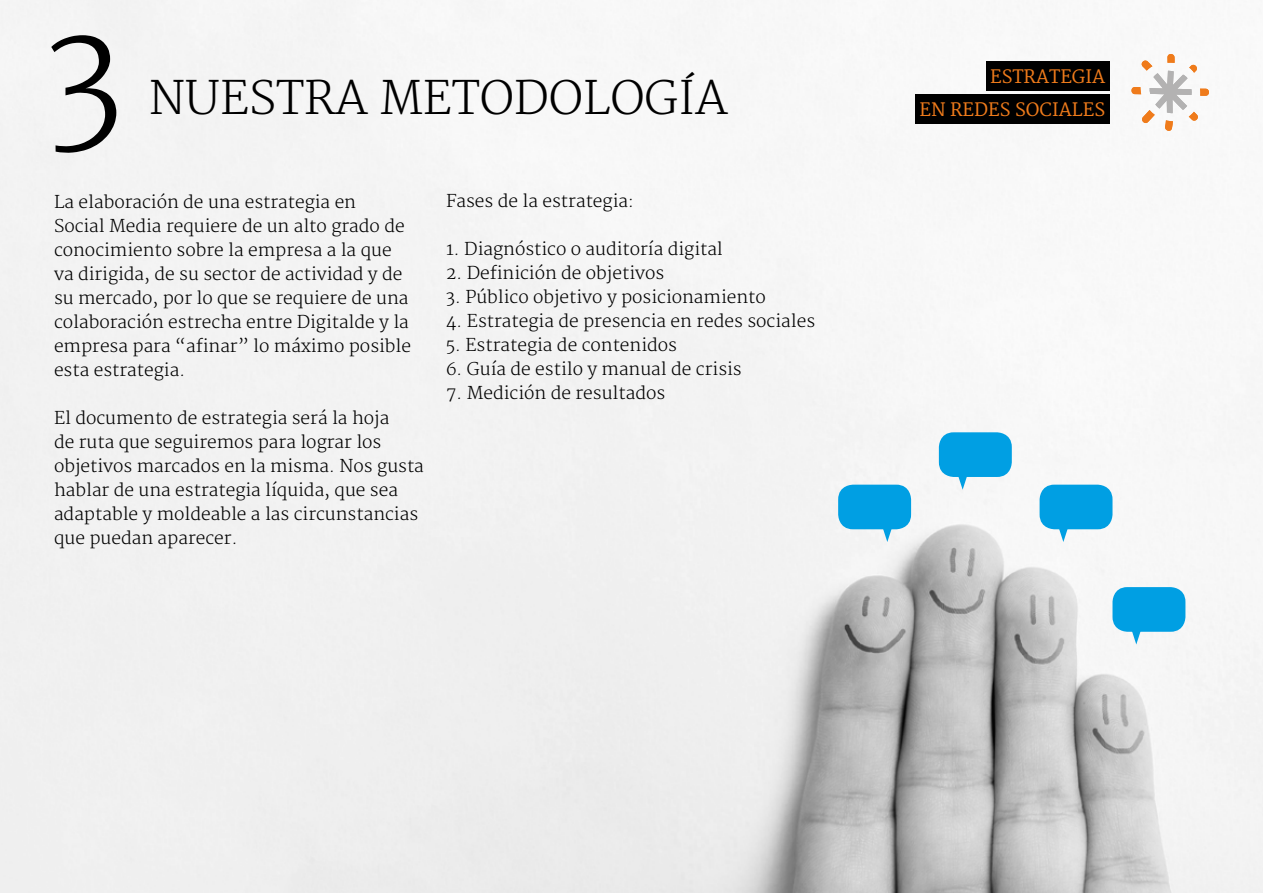
<style>
.page{position:relative;width:1263px;height:893px;background:#fff}
.page>*{position:absolute;margin:0;border:0;box-sizing:border-box;transform-origin:0 0}
.t1{font:300 150px "Merriweather";color:#000}
.t2{font:300 45px "Merriweather";color:#000}
.t3{font:18px/32.5px "Merriweather";color:#ef7b1b;text-align:right}
.t4{font:300 17.25px/24px "Merriweather";color:#000}
</style>
<div class="page">
<img style="left:0;top:0;width:1263px;height:893px">
<div style="left:838px;top:485px;width:73px;height:44px;background:#009fe3;border-radius:15px"></div>
<svg style="left:875px;top:528px;width:25px;height:14px"></svg>
<div style="left:1039px;top:485px;width:73px;height:44px;background:#009fe3;border-radius:15px"></div>
<svg style="left:1051px;top:528px;width:25px;height:14px"></svg>
<div style="left:1112px;top:587px;width:73px;height:45px;background:#009fe3;border-radius:15px"></div>
<svg style="left:1123px;top:631px;width:26px;height:13px"></svg>
<div style="left:939px;top:432px;width:73px;height:45px;background:#009fe3;border-radius:15px"></div>
<svg style="left:950px;top:476px;width:25px;height:14px"></svg>
<svg style="left:1130px;top:53px;width:80px;height:80px"></svg>
<div style="left:986px;top:62px;width:123px;height:29px;background:#000"></div>
<div style="left:915px;top:94px;width:194px;height:29px;background:#000"></div>
<h1 class="t1" style="left:46px;top:-12px;width:80px">3</h1>
<h2 class="t2" style="left:149px;top:71px;width:580px">NUESTRA METODOLOGÍA</h2>
<p class="t4" style="left:54px;top:190px;width:359px">La elaboración de una estrategia en Social Media requiere de un alto grado de conocimiento sobre la empresa a la que va dirigida, de su sector de actividad y de su mercado, por lo que se requiere de una colaboración estrecha entre Digitalde y la empresa para “afinar” lo máximo posible esta estrategia.</p>
<p class="t4" style="left:54px;top:406px;width:371px">El documento de estrategia será la hoja<br>de ruta que seguiremos para lograr los objetivos marcados en la misma. Nos gusta hablar de una estrategia líquida, que sea adaptable y moldeable a las circunstancias que puedan aparecer.</p>
<p class="t4" style="left:446px;top:190px;width:189px">Fases de la estrategia:</p>
<p class="t4" style="left:446px;top:238px;width:278px">1. Diagnóstico o auditoría digital</p>
<p class="t4" style="left:446px;top:262px;width:220px">2. Definición de objetivos</p>
<p class="t4" style="left:446px;top:286px;width:321px">3. Público objetivo y posicionamiento</p>
<p class="t4" style="left:446px;top:310px;width:371px">4. Estrategia de presencia en redes sociales</p>
<p class="t4" style="left:446px;top:334px;width:232px">5. Estrategia de contenidos</p>
<p class="t4" style="left:446px;top:358px;width:297px">6. Guía de estilo y manual de crisis</p>
<p class="t4" style="left:446px;top:382px;width:221px">7. Medición de resultados</p>
<p class="t3" style="left:919px;top:61px;width:187px">ESTRATEGIA<br>EN REDES SOCIALES</p>
</div>
